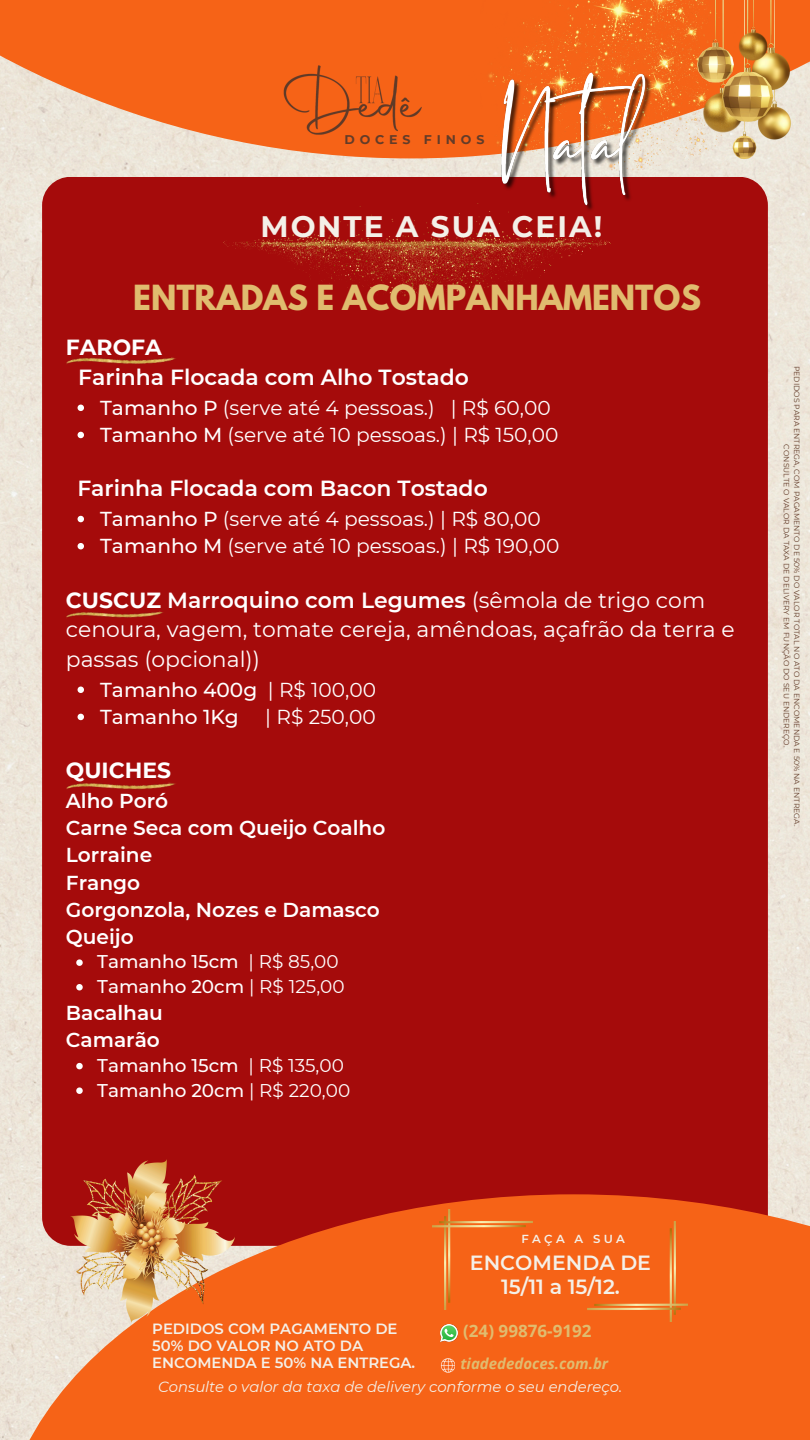
<style>
.page{position:relative;width:810px;height:1440px;background:#fff}
.page>*{position:absolute;margin:0;border:0;box-sizing:border-box;transform-origin:0 0}
.t1{font:700 30.7px "League Spartan";color:#e0bc6f}
.t2{font:700 29.5px "Montserrat";letter-spacing:.065em;color:#f4f0e8}
.t3{font:21.9px/29.7px "Montserrat";color:#fff}
.t4{font:600 21.9px/29.7px "Montserrat";color:#fff}
.t5{font:700 21.9px "Montserrat";color:#fff}
.t6{font:600 20.5px/23.4px "Montserrat";color:#f4f0e8;text-align:center}
.t7{font:20.2px "Montserrat";color:#fff}
.t8{font:600 20.2px/27.2px "Montserrat";color:#fff}
.t9{font:500 20.2px "Montserrat";color:#fff}
.t10{font:500 18.4px "Montserrat";color:#fff}
.t11{font:700 17.1px "Open Sans";color:#e0bc6f}
.t12{font:italic 700 15px "Open Sans";color:#e0bc6f}
.t13{font:600 14.8px/17px "Montserrat";color:#f4f0e8}
.t14{font:italic 14.8px "Montserrat";color:#f4f0e8}
.t15{font:700 12.6px "Montserrat";letter-spacing:.39em;color:#633c29}
.t16{font:600 11.6px "Montserrat";letter-spacing:.285em;color:#f4f0e8}
.t17{font:7.6px "Montserrat";color:#633c29}
.s1{font-weight:700}
.s2{font-weight:500}
.s3{font-weight:600}
.s4{font-weight:400}
</style>
<div class="page">
<div style="left:0;top:158px;width:810px;height:1036px;background:#ede6da"></div>
<svg style="left:0;top:0;width:810px;height:158px;background:#f38144"></svg>
<div style="left:42px;top:177px;width:726px;height:1069px;background:#a50b0b;border-radius:29px"></div>
<img style="left:468px;top:0;width:291px;height:185px">
<svg style="left:0;top:1194px;width:810px;height:246px;background:#ef6c2c"></svg>
<img style="left:266px;top:62px;width:165px;height:78px">
<img style="left:698px;top:0;width:93px;height:159px">
<img style="left:588px;top:1222px;width:99px;height:99px">
<img style="left:433px;top:1210px;width:99px;height:99px">
<img style="left:441px;top:1325px;width:17px;height:16px">
<svg style="left:441px;top:1358px;width:14px;height:14px"></svg>
<img style="left:223px;top:203px;width:322px;height:99px">
<img style="left:495px;top:56px;width:161px;height:212px">
<svg style="left:78px;top:405px;width:6px;height:6px"></svg>
<svg style="left:78px;top:432px;width:6px;height:6px"></svg>
<svg style="left:78px;top:516px;width:6px;height:6px"></svg>
<svg style="left:78px;top:543px;width:6px;height:6px"></svg>
<svg style="left:78px;top:687px;width:6px;height:6px"></svg>
<svg style="left:78px;top:714px;width:6px;height:6px"></svg>
<svg style="left:76px;top:959px;width:7px;height:7px"></svg>
<svg style="left:76px;top:984px;width:7px;height:6px"></svg>
<svg style="left:76px;top:1063px;width:7px;height:6px"></svg>
<svg style="left:76px;top:1087px;width:7px;height:7px"></svg>
<img style="left:66px;top:611px;width:97px;height:7px">
<img style="left:66px;top:357px;width:110px;height:7px">
<img style="left:66px;top:782px;width:110px;height:8px">
<img style="left:70px;top:1159px;width:164px;height:163px">
<p class="t15" style="left:344px;top:131px;width:142px">DOCES FINOS</p>
<p class="t2" style="left:261px;top:209px;width:343px">MONTE A SUA CEIA!</p>
<p class="t1" style="left:133px;top:283px;width:569px">ENTRADAS E ACOMPANHAMENTOS</p>
<p class="t4" style="left:78px;top:333px;width:392px;text-indent:-12px"><span class="s1">FAROFA<br></span>Farinha Flocada com Alho Tostado</p>
<h3 class="t7" style="left:100px;top:395px;width:452px"><span class="s2">Tamanho P</span> (serve até 4 pessoas.) | R$ 60,00</h3>
<p class="t7" style="left:100px;top:423px;width:460px"><span class="s2">Tamanho M</span> (serve até 10 pessoas.) | R$ 150,00</p>
<p class="t4" style="left:77px;top:474px;width:412px">Farinha Flocada com Bacon Tostado</p>
<h3 class="t7" style="left:100px;top:507px;width:442px"><span class="s2">Tamanho P</span> (serve até 4 pessoas.) | R$ 80,00</h3>
<p class="t7" style="left:100px;top:534px;width:461px"><span class="s2">Tamanho M</span> (serve até 10 pessoas.) | R$ 190,00</p>
<p class="t3" style="left:66px;top:585px;width:670px"><span class="s1">CUSCUZ</span> <span class="s3">Marroquino com Legumes</span> (sêmola de trigo com cenoura, vagem, tomate cereja, amêndoas, açafrão da terra e passas (opcional))</p>
<p class="t9" style="left:100px;top:677px;width:278px">Tamanho 400g <span class="s4">| R$ 100,00</span></p>
<p class="t9" style="left:100px;top:704px;width:140px">Tamanho 1Kg</p>
<p class="t7" style="left:265px;top:704px;width:112px">| R$ 250,00</p>
<p class="t5" style="left:66px;top:757px;width:107px">QUICHES</p>
<p class="t8" style="left:66px;top:787px;width:321px">Alho Poró<br>Carne Seca com Queijo Coalho<br>Lorraine<br>Frango<br>Gorgonzola, Nozes e Damasco</p>
<p class="t8" style="left:66px;top:923px;width:69px">Queijo</p>
<p class="t10" style="left:97px;top:951px;width:243px">Tamanho 15cm <span class="s4">| R$ 85,00</span></p>
<p class="t10" style="left:97px;top:975px;width:249px">Tamanho 20cm <span class="s4">| R$ 125,00</span></p>
<p class="t8" style="left:66px;top:999px;width:99px">Bacalhau<br>Camarão</p>
<p class="t10" style="left:97px;top:1054px;width:248px">Tamanho 15cm <span class="s4">| R$ 135,00</span></p>
<h3 class="t10" style="left:97px;top:1079px;width:255px">Tamanho 20cm <span class="s4">| R$ 220,00</span></h3>
<p class="t17" style="left:801px;top:366px;width:462px;rotate:90deg">PEDIDOS PARA ENTREGA, COM PAGAMENTO DE 50% DO VALOR TOTAL NO ATO DA ENCOMENDA E 50% NA ENTREGA.</p>
<h4 class="t17" style="left:791px;top:444px;width:304px;rotate:90deg">CONSULTE O VALOR DA TAXA DE DELIVERY EM FUNÇÃO DO SEU ENDEREÇO.</h4>
<h3 class="t16" style="left:522px;top:1231px;width:105px">FAÇA A SUA</h3>
<h3 class="t6" style="left:470px;top:1251px;width:183px">ENCOMENDA DE<br>15/11 a 15/12.</h3>
<p class="t13" style="left:152px;top:1320px;width:265px">PEDIDOS COM PAGAMENTO DE<br>50% DO VALOR NO ATO DA<br>ENCOMENDA E 50% NA ENTREGA.</p>
<p class="t14" style="left:158px;top:1377px;width:466px">Consulte o valor da taxa de delivery conforme o seu endereço.</p>
<p class="t11" style="left:463px;top:1319px;width:130px">(24) 99876-9192</p>
<h2 class="t12" style="left:460px;top:1353px;width:149px">tiadededoces.com.br</h2>
</div>
